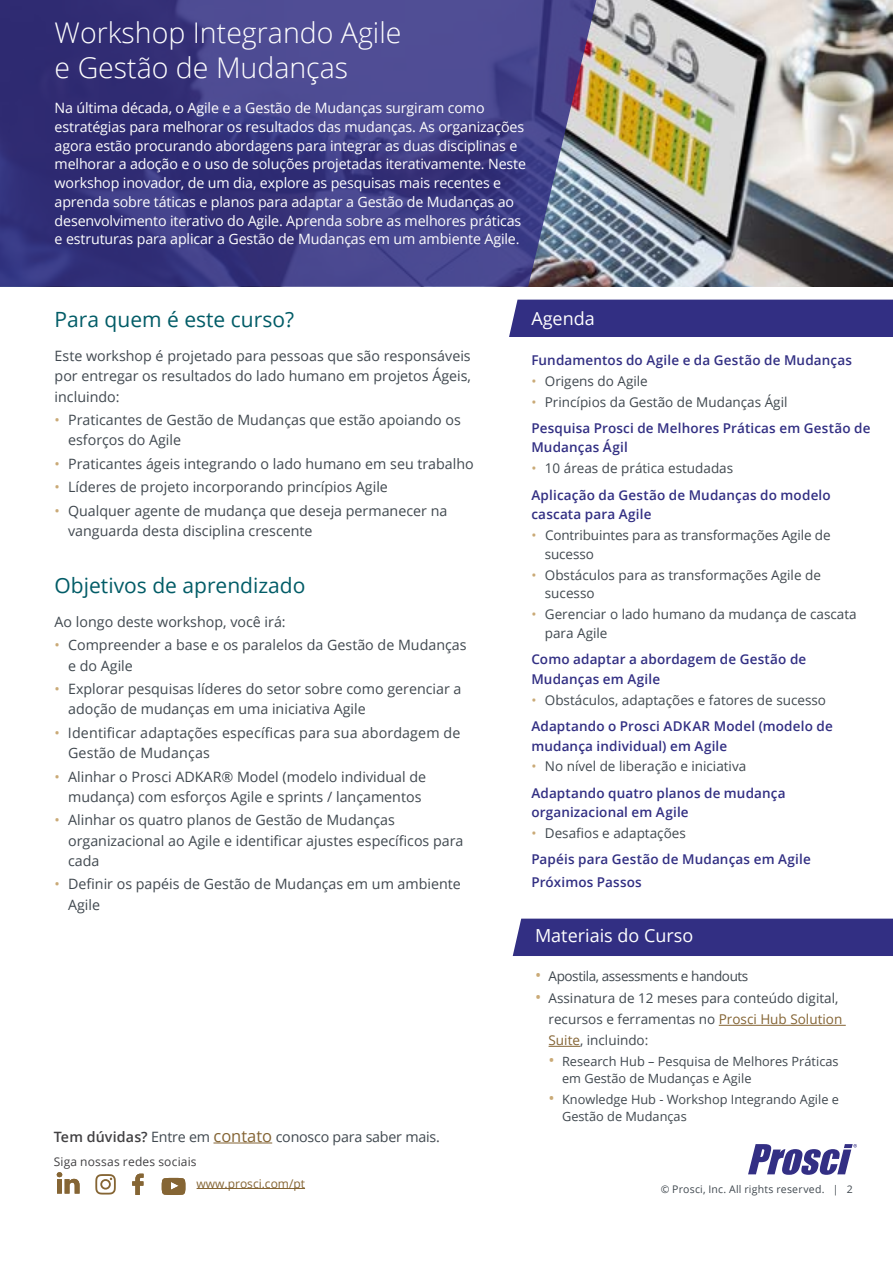
<style>
.page{position:relative;width:893px;height:1263px;background:#fff}
.page>*{position:absolute;margin:0;border:0;box-sizing:border-box;transform-origin:0 0}
.t1{font:300 28.5px "Open Sans";color:#fff}
.t2{font:21px "Open Sans";color:#025c67}
.Bullets_small_PRO{font:18px "Open Sans";color:#fff}
.second_bullet{font:16.5px "Open Sans";color:#846434}
.t3{font:16.5px "Open Sans";color:#caaa77}
.Bullets_-_Gold{font:14.25px/20.2px "Open Sans";color:#40484f;text-align:justify}
.t4{font:14.25px/18.8px "Open Sans";letter-spacing:-.01em;color:#fff}
.second_bullet-2{font:14.25px "Open Sans";letter-spacing:-.015em;color:#40484f}
.second_bullet-3{font:600 14.25px "Open Sans";letter-spacing:.01em;color:#414042}
.t5{font:14.25px "Open Sans";color:#caaa77}
.t6{font:13.5px/21px "Open Sans";color:#40484f}
.Bullets_-_Gold-2{font:600 13.5px/19.5px "Open Sans";letter-spacing:.01em;color:#322f83}
.Bullets-_new{font:600 13.5px/19.5px "Open Sans";letter-spacing:.01em;color:#322f83}
.t7{font:13.5px "Open Sans";letter-spacing:-.03em;color:#40484f}
.t8{font:13.5px "Open Sans";color:#caaa77}
.t9{font:12.75px "Open Sans";color:#40484f}
.t10{font:12px "Open Sans";letter-spacing:.015em;color:#414042}
.t11{font:12px "Open Sans";color:#856534}
.t12{font:10.5px "Open Sans";letter-spacing:.02em;color:#40484f}
.s1{color:#846434}
.s2{font-weight:400;color:#40484f}
</style>
<div class="page">
<img style="left:605px;top:0;width:288px;height:287px">
<svg style="left:0;top:0;width:605px;height:287px;background:#434184"></svg>
<div style="left:509px;top:300px;width:384px;height:37px;background:#322f83"></div>
<div style="left:513px;top:919px;width:380px;height:37px;background:#322f83"></div>
<hr style="left:719px;top:1025px;width:127px;height:1px;background:#846434">
<hr style="left:549px;top:1046px;width:31px;height:1px;background:#846434">
<hr style="left:213px;top:1142px;width:59px;height:1px;background:#846434">
<svg style="left:748px;top:1144px;width:109px;height:31px"></svg>
<hr style="left:197px;top:1188px;width:108px;height:1px;background:#856534">
<svg style="left:132px;top:1174px;width:12px;height:21px"></svg>
<svg style="left:57px;top:1172px;width:23px;height:21px"></svg>
<svg style="left:162px;top:1178px;width:23px;height:17px"></svg>
<svg style="left:95px;top:1174px;width:21px;height:20px"></svg>
<p class="t1" style="left:55px;top:13px;width:348px">Workshop Integrando Agile</p>
<p class="t1" style="left:55px;top:48px;width:295px">e Gestão de Mudanças</p>
<p class="t4" style="left:55px;top:98px;width:473px">Na última década o, Agile ae Gestão de Mudanças surgiram como estratégias para melhorar os resultados das mudanças. As organizações agora estão procurando abordagens para integrar as duas disciplinas e melhorar a adoção oe uso de soluções projetadas iterativamente. Neste workshop inovador, de um dia, explore as pesquisas mais recentes e aprenda sobre táticas e planos para adaptar a Gestão de Mudanças ao desenvolvimento iterativo do Agile. Aprenda sobre as melhores práticas e estruturas para aplicar a Gestão de Mudanças em um ambiente Agile.</p>
<p class="t2" style="left:55px;top:305px;width:241px">Para quem é este curso?</p>
<p class="Bullets_-_Gold" style="left:55px;top:345px;width:418px">Este workshop é projetado para pessoas que são responsáveis por entregar os resultados do lado humano em projetos Ágeis, incluindo:</p>
<p class="Bullets_-_Gold" style="left:68px;top:409px;width:394px">Praticantes de Gestão de Mudanças que estão apoiando os</p>
<p class="t5" style="left:55px;top:410px;width:7px">•</p>
<p class="t5" style="left:55px;top:454px;width:7px">•</p>
<p class="t5" style="left:55px;top:477px;width:7px">•</p>
<p class="t5" style="left:55px;top:501px;width:7px">•</p>
<p class="Bullets_-_Gold" style="left:68px;top:430px;width:115px">esforços do Agile</p>
<p class="Bullets_-_Gold" style="left:68px;top:453px;width:407px">Praticantes ágeis integrando o lado humano em seu trabalho</p>
<p class="Bullets_-_Gold" style="left:68px;top:477px;width:321px">Líderes de projeto incorporando princípios Agile</p>
<p class="Bullets_-_Gold" style="left:68px;top:500px;width:381px">Qualquer agente de mudança que deseja permanecer na</p>
<p class="Bullets_-_Gold" style="left:68px;top:520px;width:246px">vanguarda desta disciplina crescente</p>
<p class="t2" style="left:55px;top:571px;width:252px">Objetivos de aprendizado</p>
<p class="Bullets_-_Gold" style="left:55px;top:611px;width:233px">Ao longo deste workshop, você irá:</p>
<p class="Bullets_-_Gold" style="left:68px;top:635px;width:400px">Compreender a base e os paralelos da Gestão de Mudanças</p>
<p class="t5" style="left:55px;top:635px;width:7px">•</p>
<p class="t5" style="left:55px;top:679px;width:7px">•</p>
<p class="t5" style="left:55px;top:723px;width:7px">•</p>
<p class="t5" style="left:55px;top:767px;width:7px">•</p>
<p class="t5" style="left:55px;top:810px;width:7px">•</p>
<p class="t5" style="left:55px;top:874px;width:7px">•</p>
<p class="Bullets_-_Gold" style="left:68px;top:655px;width:66px">e do Agile</p>
<p class="Bullets_-_Gold" style="left:68px;top:678px;width:395px">Explorar pesquisas líderes do setor sobre como gerenciar a</p>
<p class="Bullets_-_Gold" style="left:68px;top:699px;width:299px">adoção de mudanças em uma iniciativa Agile</p>
<p class="Bullets_-_Gold" style="left:68px;top:722px;width:394px">Identificar adaptações específicas para sua abordagem de</p>
<p class="Bullets_-_Gold" style="left:68px;top:742px;width:143px">Gestão de Mudanças</p>
<p class="Bullets_-_Gold" style="left:68px;top:766px;width:360px">Alinhar o Prosci ADKAR® Model (modelo individual de</p>
<p class="Bullets_-_Gold" style="left:68px;top:786px;width:355px">mudança) com esforços Agile e sprints / lançamentos</p>
<p class="Bullets_-_Gold" style="left:68px;top:810px;width:328px">Alinhar os quatro planos de Gestão de Mudanças</p>
<p class="Bullets_-_Gold" style="left:68px;top:830px;width:397px">organizacional ao Agile e identificar ajustes específicos para cada</p>
<p class="Bullets_-_Gold" style="left:68px;top:874px;width:394px">Definir os papéis de Gestão de Mudanças em um ambiente</p>
<p class="Bullets_-_Gold" style="left:68px;top:894px;width:34px">Agile</p>
<p class="Bullets_small_PRO" style="left:531px;top:306px;width:65px">Agenda</p>
<p class="Bullets_-_Gold-2" style="left:531px;top:350px;width:322px">Fundamentos do Agile e da Gestão de Mudanças</p>
<p class="t6" style="left:545px;top:370px;width:104px">Origens do Agile</p>
<p class="t8" style="left:531px;top:372px;width:7px">•</p>
<p class="t6" style="left:545px;top:391px;width:244px">Princípios da Gestão de Mudanças Ágil</p>
<p class="t8" style="left:531px;top:392px;width:7px">•</p>
<p class="Bullets-_new" style="left:531px;top:418px;width:341px">Pesquisa Prosci de Melhores Práticas em Gestão de<br>Mudanças Ágil</p>
<p class="t6" style="left:545px;top:458px;width:190px">10 áreas de prática estudadas</p>
<p class="t8" style="left:531px;top:459px;width:7px">•</p>
<p class="Bullets_-_Gold-2" style="left:531px;top:485px;width:301px">Aplicação da Gestão de Mudanças do modelo cascata para Agile</p>
<p class="t6" style="left:545px;top:524px;width:287px">Contribuintes para as transformações Agile de</p>
<p class="t8" style="left:531px;top:526px;width:7px">•</p>
<p class="t8" style="left:531px;top:565px;width:7px">•</p>
<p class="t8" style="left:531px;top:605px;width:7px">•</p>
<p class="t6" style="left:545px;top:543px;width:50px">sucesso</p>
<p class="t6" style="left:545px;top:564px;width:278px">Obstáculos para as transformações Agile de</p>
<p class="t6" style="left:545px;top:583px;width:51px">sucesso</p>
<p class="t6" style="left:545px;top:604px;width:313px">Gerenciar o lado humano da mudança de cascata</p>
<p class="t6" style="left:545px;top:622px;width:64px">para Agile</p>
<p class="Bullets_-_Gold-2" style="left:531px;top:649px;width:276px">Como adaptar a abordagem de Gestão de<br>Mudanças em Agile</p>
<p class="t6" style="left:545px;top:689px;width:283px">Obstáculos, adaptações e fatores de sucesso</p>
<p class="t8" style="left:531px;top:691px;width:7px">•</p>
<p class="Bullets_-_Gold-2" style="left:531px;top:716px;width:303px">Adaptando o Prosci ADKAR Model (modelo de mudança individual) em Agile</p>
<p class="t6" style="left:545px;top:756px;width:203px">No nível de liberação e iniciativa</p>
<p class="t8" style="left:531px;top:757px;width:7px">•</p>
<p class="Bullets_-_Gold-2" style="left:531px;top:783px;width:256px">Adaptando quatro planos de mudança organizacional em Agile</p>
<p class="t6" style="left:545px;top:822px;width:142px">Desafios e adaptações</p>
<p class="t8" style="left:531px;top:824px;width:7px">•</p>
<p class="Bullets_-_Gold-2" style="left:531px;top:849px;width:281px">Papéis para Gestão de Mudanças em Agile</p>
<p class="Bullets_-_Gold-2" style="left:531px;top:872px;width:112px">Próximos Passos</p>
<p class="Bullets_small_PRO" style="left:535px;top:923px;width:160px">Materiais do Curso</p>
<p class="t7" style="left:549px;top:967px;width:201px">Apostila, assessments e handouts</p>
<p class="t3" style="left:535px;top:964px;width:8px">•</p>
<p class="t3" style="left:535px;top:986px;width:8px">•</p>
<p class="t6" style="left:549px;top:987px;width:291px">Assinatura de 12 meses para conteúdo digital,</p>
<p class="t6" style="left:549px;top:1008px;width:295px">recursos e ferramentas no <span class="s1">Prosci Hub Solution<br>Suite</span>, incluindo:</p>
<p class="t9" style="left:562px;top:1052px;width:278px">Research Hub – Pesquisa de Melhores Práticas</p>
<p class="t3" style="left:549px;top:1048px;width:8px">•</p>
<p class="t3" style="left:549px;top:1086px;width:8px">•</p>
<p class="t9" style="left:562px;top:1070px;width:191px">em Gestão de Mudanças e Agile</p>
<p class="t9" style="left:562px;top:1090px;width:278px">Knowledge Hub - Workshop Integrando Agile e</p>
<p class="t9" style="left:562px;top:1107px;width:126px">Gestão de Mudanças</p>
<p class="second_bullet-3" style="left:54px;top:1127px;width:158px">Tem dúvidas? <span class="s2">Entre em</span></p>
<p class="t11" style="left:197px;top:1175px;width:110px">www.prosci.com/pt</p>
<p class="t12" style="left:847px;top:1182px;width:8px">2</p>
<p class="second_bullet" style="left:213px;top:1124px;width:60px">contato</p>
<p class="second_bullet-2" style="left:276px;top:1127px;width:166px">conosco para saber mais.</p>
<p class="t10" style="left:54px;top:1153px;width:144px">Siga nossas redes sociais</p>
<p class="t12" style="left:661px;top:1182px;width:165px">© Prosci, Inc. All rights reserved.</p>
<p class="t12" style="left:833px;top:1182px;width:7px">|</p>
</div>
